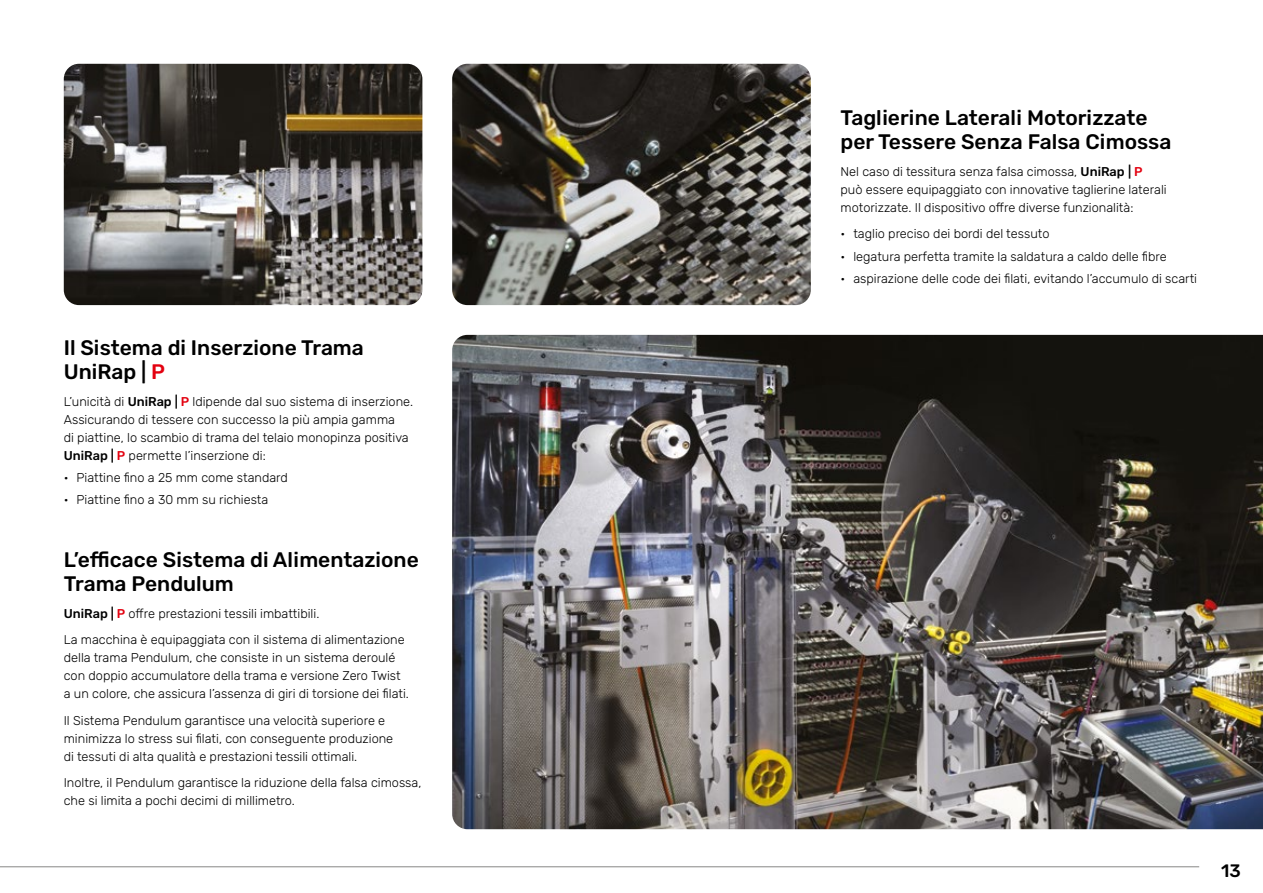
<style>
.page{position:relative;width:1263px;height:893px;background:#fff}
.page>*{position:absolute;margin:0;border:0;box-sizing:border-box;transform-origin:0 0}
.t1{font:500 21px/24px "Rubik";color:#000}
.t2{font:500 18px "Rubik";color:#000}
.t3{font:300 12.75px/18px "Rubik";color:#000}
.s1{color:#e3000f}
.s2{font-weight:500}
.s3{font-weight:500;color:#e3000f}
</style>
<div class="page">
<img style="left:452px;top:335px;width:811px;height:494px">
<img style="left:64px;top:64px;width:358px;height:241px">
<img style="left:452px;top:64px;width:359px;height:241px">
<hr style="left:0;top:866px;width:1199px;height:1px;background:#878786">
<h1 class="t1" style="left:64px;top:336px;width:302px">Il Sistema di Inserzione Trama<br>UniRap | <span class="s1">P</span></h1>
<p class="t3" style="left:64px;top:393px;width:351px">L’unicità di <span class="s2">UniRap |</span> <span class="s3">P</span> ldipende dal suo sistema di inserzione.<br>Assicurando di tessere con successo la più ampia gamma<br>di piattine, lo scambio di trama del telaio monopinza positiva <span class="s2">UniRap |</span> <span class="s3">P</span> permette l’inserzione di:</p>
<p class="t3" style="left:64px;top:469px;width:226px">• Piattine fino a 25 mm come standard</p>
<p class="t3" style="left:64px;top:491px;width:206px">• Piattine fino a 30 mm su richiesta</p>
<h1 class="t1" style="left:64px;top:548px;width:357px">L’efficace Sistema di Alimentazione<br>Trama Pendulum</h1>
<p class="t3" style="left:64px;top:600px;width:342px;line-height:26.5px"><span class="s2">UniRap |</span> <span class="s3">P</span> offre prestazioni tessili imbattibili.<br>La macchina è equipaggiata con il sistema di alimentazione</p>
<p class="t3" style="left:64px;top:649px;width:347px">della trama Pendulum, che consiste in un sistema deroulé con doppio accumulatore della trama e versione Zero Twist a un colore, che assicura l’assenza di giri di torsione dei filati.</p>
<p class="t3" style="left:64px;top:712px;width:331px">Il Sistema Pendulum garantisce una velocità superiore e minimizza lo stress sui filati, con conseguente produzione di tessuti di alta qualità e prestazioni tessili ottimali.</p>
<p class="t3" style="left:64px;top:774px;width:359px">Inoltre, il Pendulum garantisce la riduzione della falsa cimossa, che si limita a pochi decimi di millimetro.</p>
<h1 class="t1" style="left:840px;top:107px;width:332px">Taglierine Laterali Motorizzate per Tessere Senza Falsa Cimossa</h1>
<p class="t3" style="left:840px;top:163px;width:328px">Nel caso di tessitura senza falsa cimossa, <span class="s2">UniRap |</span> <span class="s3">P </span>può essere equipaggiato con innovative taglierine laterali motorizzate. Il dispositivo offre diverse funzionalità:</p>
<p class="t3" style="left:840px;top:225px;width:210px">• taglio preciso dei bordi del tessuto</p>
<p class="t3" style="left:840px;top:247px;width:328px">• legatura perfetta tramite la saldatura a caldo delle fibre</p>
<p class="t3" style="left:840px;top:270px;width:358px">• aspirazione delle code dei filati, evitando l’accumulo di scarti</p>
<h2 class="t2" style="left:1221px;top:861px;width:21px">13</h2>
</div>
